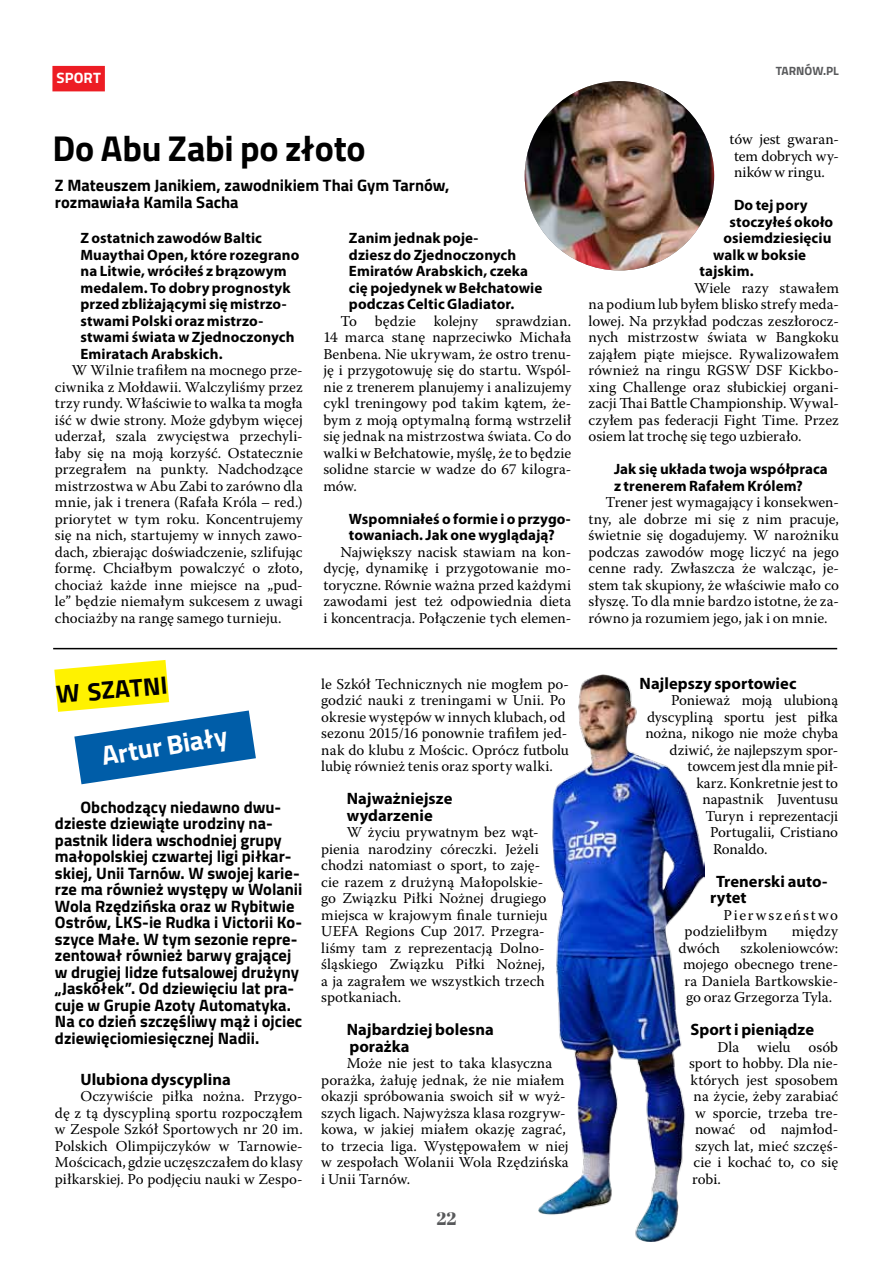
<style>
.page{position:relative;width:893px;height:1263px;background:#fff}
.page>*{position:absolute;margin:0;border:0;box-sizing:border-box;transform-origin:0 0}
.t1{font:700 36px "Titillium";letter-spacing:-.005em;color:#000}
.t2{font:700 27px "Titillium";color:#fff}
.t3{font:700 25.2px "Titillium";color:#000}
.t4{font:18px "Abril Fatface";color:#58595b}
.t5{font:700 16.5px/16.5px "Titillium";color:#000}
.t6{font:700 16.5px/16.5px "Myriad Pro";letter-spacing:.005em;color:#000}
.t7{font:15px/16.5px "Warnock Pro";letter-spacing:.005em;color:#000;text-align:justify}
.t8{font:700 15px/16.5px "Myriad Pro";letter-spacing:.005em;color:#000}
.t9{font:15px "Warnock Pro";letter-spacing:-.015em;color:#000}
.t10{font:15px/16.5px "Warnock Pro";letter-spacing:.1em;color:#000}
.t11{font:700 15px "Titillium";letter-spacing:.01em;color:#fff}
.t12{font:700 12px "Titillium";color:#58595b}
</style>
<div class="page">
<div style="left:52px;top:66px;width:53px;height:25px;background:#ed1d24"></div>
<svg style="left:53px;top:647px;width:203px;height:137px"></svg>
<hr style="left:53px;top:648px;width:784px;height:1px;background:#000">
<img style="left:525px;top:81px;width:189px;height:189px;border-radius:95px">
<img style="left:538px;top:674px;width:166px;height:568px">
<p class="t11" style="left:56px;top:66px;width:46px">SPORT</p>
<p class="t12" style="left:776px;top:62px;width:65px">TARNÓW.PL</p>
<h1 class="t1" style="left:52px;top:120px;width:315px">Do Abu Zabi po złoto</h1>
<p class="t5" style="left:55px;top:176px;width:396px">Z Mateuszem Janikiem, zawodnikiem Thai Gym Tarnów, rozmawiała Kamila Sacha</p>
<p class="t8" style="left:80px;top:229px;width:220px">Z ostatnich zawodów Baltic<br>Muaythai Open, które rozegrano na Litwie, wróciłeś z brązowym medalem. To dobry prognostyk przed zbliżającymi się mistrzo&shy;stwami Polski oraz mistrzo&shy;stwami świata w Zjednoczonych<br>Emiratach Arabskich.</p>
<p class="t7" style="left:55px;top:362px;width:249px;text-indent:17px">W Wilnie trafiłem na mocnego prze&shy;ciwnika z Mołdawii. Walczyliśmy przez trzy rundy. Właściwie to walka ta mogła iść w dwie strony. Może gdybym więcej uderzał, szala zwycięstwa przechyli&shy;łaby się na moją korzyść. Ostatecznie przegrałem na punkty. Nadchodzące mistrzostwa w Abu Zabi to zarówno dla mnie, jak i trenera (Rafała Króla – red.) priorytet w tym roku. Koncentrujemy się na nich, startujemy w innych zawo&shy;dach, zbierając doświadczenie, szlifując formę. Chciałbym powalczyć o złoto, chociaż każde inne miejsce na „pud&shy;le” będzie niemałym sukcesem z uwagi chociażby na rangę samego turnieju.</p>
<p class="t8" style="left:349px;top:229px;width:195px">Zanim jednak poje-<br>dziesz do Zjednoczonych<br>Emiratów Arabskich, czeka cię pojedynek w Bełchatowie podczas Celtic Gladiator.</p>
<p class="t7" style="left:323px;top:312px;width:249px;text-indent:17px">To będzie kolejny sprawdzian.<br>14 marca stanę naprzeciwko Michała Benbena. Nie ukrywam, że ostro trenu&shy;ję i przygotowuję się do startu. Wspól&shy;nie z trenerem planujemy i analizujemy cykl treningowy pod takim kątem, że&shy;bym z moją optymalną formą wstrzelił się jednak na mistrzostwa świata. Co do walki w Bełchatowie, myślę, że to będzie solidne starcie w wadze do 67 kilogra&shy;mów.</p>
<p class="t8" style="left:349px;top:510px;width:223px">Wspomniałeś o formie i o przygo&shy;towaniach. Jak one wyglądają?</p>
<p class="t7" style="left:323px;top:543px;width:249px;text-indent:17px">Największy nacisk stawiam na kon&shy;dycję, dynamikę i przygotowanie mo&shy;toryczne. Równie ważna przed każdymi zawodami jest też odpowiednia dieta i koncentracja. Połączenie tych elemen-</p>
<p class="t7" style="left:734px;top:131px;width:106px;text-indent:-4px">tów jest gwaran&shy;tem dobrych wy&shy;ników w ringu.</p>
<p class="t8" style="left:734px;top:196px;width:75px">Do tej pory</p>
<p class="t8" style="left:729px;top:213px;width:105px">stoczyłeś około</p>
<p class="t8" style="left:723px;top:229px;width:109px">osiemdziesięciu</p>
<p class="t8" style="left:713px;top:246px;width:95px">walk w boksie</p>
<p class="t8" style="left:699px;top:262px;width:56px">tajskim.</p>
<p class="t7" style="left:588px;top:279px;width:252px;text-indent:106px">Wiele razy stawałem na podium lub byłem blisko strefy meda&shy;lowej. Na przykład podczas zeszłorocz&shy;nych mistrzostw świata w Bangkoku zająłem piąte miejsce. Rywalizowałem również na ringu RGSW DSF Kickbo&shy;xing Challenge oraz słubickiej organi&shy;zacji Thai Battle Championship. Wywal&shy;czyłem pas federacji Fight Time. Przez osiem lat trochę się tego uzbierało.</p>
<p class="t8" style="left:614px;top:460px;width:215px">Jak się układa twoja współpraca z trenerem Rafałem Królem?</p>
<p class="t7" style="left:588px;top:494px;width:252px;text-indent:17px">Trener jest wymagający i konsekwen&shy;tny, ale dobrze mi się z nim pracuje, świetnie się dogadujemy. W narożniku podczas zawodów mogę liczyć na jego cenne rady. Zwłaszcza że walcząc, je&shy;stem tak skupiony, że właściwie mało co słyszę. To dla mnie bardzo istotne, że za&shy;równo ja rozumiem jego, jak i on mnie.</p>
<h3 class="t3" style="left:55px;top:675px;width:113px;rotate:-5deg">w szatni</h3>
<h2 class="t2" style="left:98px;top:736px;width:129px;rotate:-10deg">Artur Biały</h2>
<p class="t5" style="left:55px;top:798px;width:249px;text-indent:26px">Obchodzący niedawno dwu&shy;dzieste dziewiąte urodziny na&shy;pastnik lidera wschodniej grupy małopolskiej czwartej ligi piłkar&shy;skiej, Unii Tarnów. W swojej karie&shy;rze ma również występy w Wolanii Wola Rzędzińska oraz w Rybitwie Ostrów, LKS-ie Rudka i Victorii Ko&shy;szyce Małe. W tym sezonie repre&shy;zentował również barwy grającej w drugiej lidze futsalowej drużyny „Jaskółek”. Od dziewięciu lat pra&shy;cuje w Grupie Azoty Automatyka.<br>Na co dzień szczęśliwy mąż i ojciec dziewięciomiesięcznej Nadii.</p>
<p class="t6" style="left:80px;top:1070px;width:152px">Ulubiona dyscyplina</p>
<p class="t7" style="left:55px;top:1088px;width:249px;text-indent:26px">Oczywiście piłka nożna. Przygo&shy;dę z tą dyscypliną sportu rozpocząłem w Zespole Szkół Sportowych nr 20 im.<br>Polskich Olimpijczyków w Tarnowie-Mościcach, gdzie uczęszczałem do klasy piłkarskiej. Po podjęciu nauki w Zespo-</p>
<p class="t7" style="left:321px;top:675px;width:249px;text-align:left">le Szkół Technicznych nie mogłem po&shy;godzić nauki z treningami w Unii. Po okresie występów w innych klubach, od sezonu 2015/16 ponownie trafiłem jed&shy;nak do klubu z Mościc. Oprócz futbolu lubię również tenis oraz sporty walki.</p>
<p class="t6" style="left:347px;top:790px;width:107px">Najważniejsze wydarzenie</p>
<p class="t7" style="left:321px;top:824px;width:228px;text-align:left;text-indent:26px">W życiu prywatnym bez wąt&shy;pienia narodziny córeczki. Jeżeli chodzi natomiast o sport, to zaję&shy;cie razem z drużyną Małopolskie&shy;go Związku Piłki Nożnej drugiego miejsca w krajowym finale turnieju<br>UEFA Regions Cup 2017. Przegra&shy;liśmy tam z reprezentacją Dolno&shy;śląskiego Związku Piłki Nożnej, a ja zagrałem we wszystkich trzech spotkaniach.</p>
<p class="t6" style="left:347px;top:1021px;width:149px">Najbardziej bolesna porażka</p>
<p class="t7" style="left:321px;top:1055px;width:249px;text-align:left;text-indent:26px">Może nie jest to taka klasyczna porażka, żałuję jednak, że nie miałem okazji spróbowania swoich sił w wyż&shy;szych ligach. Najwyższa klasa rozgryw&shy;kowa, w jakiej miałem okazję zagrać, to trzecia liga. Występowałem w niej w zespołach Wolanii Wola Rzędzińska i Unii Tarnów.</p>
<p class="t4" style="left:437px;top:1206px;width:21px">22</p>
<p class="t6" style="left:639px;top:674px;width:158px">Najlepszy sportowiec</p>
<p class="t9" style="left:671px;top:691px;width:169px">Ponieważ moją ulubioną</p>
<p class="t7" style="left:647px;top:708px;width:193px">dyscypliną sportu jest piłka</p>
<p class="t7" style="left:645px;top:725px;width:194px">nożna, nikogo nie może chyba</p>
<p class="t7" style="left:669px;top:741px;width:170px">dziwić, że najlepszym spor-</p>
<p class="t7" style="left:687px;top:758px;width:152px">towcem jest dla mnie pił-</p>
<p class="t7" style="left:696px;top:774px;width:143px">karz. Konkretnie jest to</p>
<p class="t7" style="left:702px;top:791px;width:137px">napastnik Juventusu</p>
<p class="t9" style="left:705px;top:807px;width:134px">Turyn i reprezentacji</p>
<p class="t7" style="left:710px;top:824px;width:130px">Portugalii, Cristiano</p>
<p class="t9" style="left:713px;top:840px;width:56px">Ronaldo.</p>
<p class="t6" style="left:710px;top:872px;width:119px;text-indent:6px">Trenerski auto&shy;rytet</p>
<p class="t10" style="left:684px;top:906px;width:155px;text-indent:39px">Pierwszeństwo podzieliłbym</p>
<p class="t7" style="left:792px;top:923px;width:48px">między</p>
<p class="t7" style="left:678px;top:939px;width:43px">dwóch</p>
<p class="t7" style="left:683px;top:939px;width:157px;text-indent:57px">szkoleniowców: mojego obecnego trene&shy;ra Daniela Bartkowskie&shy;go oraz Grzegorza Tyla.</p>
<p class="t6" style="left:690px;top:1021px;width:125px">Sport i pieniądze</p>
<p class="t7" style="left:717px;top:1038px;width:122px">Dla wielu osób</p>
<p class="t7" style="left:689px;top:1055px;width:151px">sport to hobby. Dla nie-</p>
<p class="t7" style="left:690px;top:1071px;width:149px">których jest sposobem</p>
<p class="t7" style="left:693px;top:1088px;width:146px">na życie, żeby zarabiać</p>
<p class="t7" style="left:695px;top:1104px;width:145px">w sporcie, trzeba tre-</p>
<p class="t7" style="left:695px;top:1121px;width:145px">nować od najmłod-</p>
<p class="t7" style="left:695px;top:1137px;width:145px">szych lat, mieć szczęś-</p>
<p class="t7" style="left:693px;top:1154px;width:146px">cie i kochać to, co się</p>
<p class="t7" style="left:692px;top:1170px;width:30px">robi.</p>
</div>
